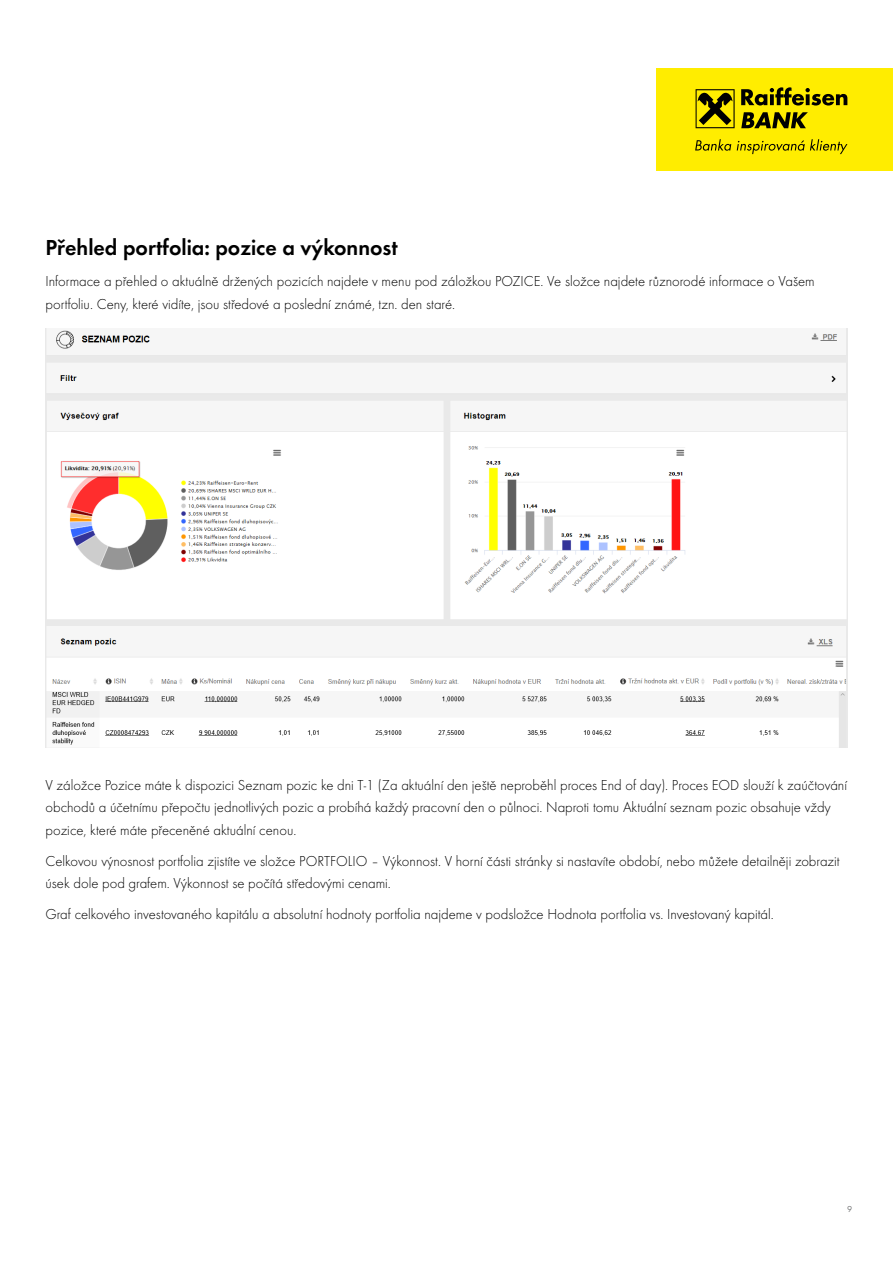
<style>
.page{position:relative;width:893px;height:1263px;background:#fff}
.page>*{position:absolute;margin:0;border:0;box-sizing:border-box;transform-origin:0 0}
.t1{font:600 22.5px "Futura TOT";color:#000}
.t2{font:15px/22.5px "Futura TOT Ligh";color:#000}
.t3{font:9px "Futura TOT";color:#707172}
</style>
<div class="page">
<div style="left:656px;top:68px;width:237px;height:102px;background:#ffed00"></div>
<svg style="left:741px;top:87px;width:106px;height:41px"></svg>
<svg style="left:695px;top:139px;width:36px;height:12px"></svg>
<svg style="left:737px;top:139px;width:110px;height:15px"></svg>
<svg style="left:696px;top:89px;width:39px;height:39px"></svg>
<img style="left:45px;top:328px;width:802px;height:419px">
<h1 class="t1" style="left:45px;top:234px;width:354px">Přehled portfolia: pozice a výkonnost</h1>
<p class="t2" style="left:45px;top:270px;width:771px">Informace a přehled o aktuálně držených pozicích najdete v menu pod záložkou POZICE. Ve složce najdete různorodé informace o Vašem portfoliu. Ceny, které vidíte, jsou středové a poslední známé, tzn. den staré.</p>
<p class="t2" style="left:45px;top:773px;width:803px">V záložce Pozice máte k dispozici Seznam pozic ke dni T-1 (Za aktuální den ještě neproběhl proces End of day). Proces EOD slouží k zaúčtování obchodů a účetnímu přepočtu jednotlivých pozic a probíhá každý pracovní den o půlnoci. Naproti tomu Aktuální seznam pozic obsahuje vždy pozice, které máte přeceněné aktuální cenou.</p>
<p class="t2" style="left:45px;top:849px;width:796px">Celkovou výnosnost portfolia zjistíte ve složce PORTFOLIO – Výkonnost. V horní části stránky si nastavíte období, nebo můžete detailněji zobrazit úsek dole pod grafem. Výkonnost se počítá středovými cenami.</p>
<p class="t2" style="left:45px;top:903px;width:730px">Graf celkového investovaného kapitálu a absolutní hodnoty portfolia najdeme v podsložce Hodnota portfolia vs. Investovaný kapitál.</p>
<p class="t3" style="left:847px;top:1204px;width:7px">9</p>
</div>
